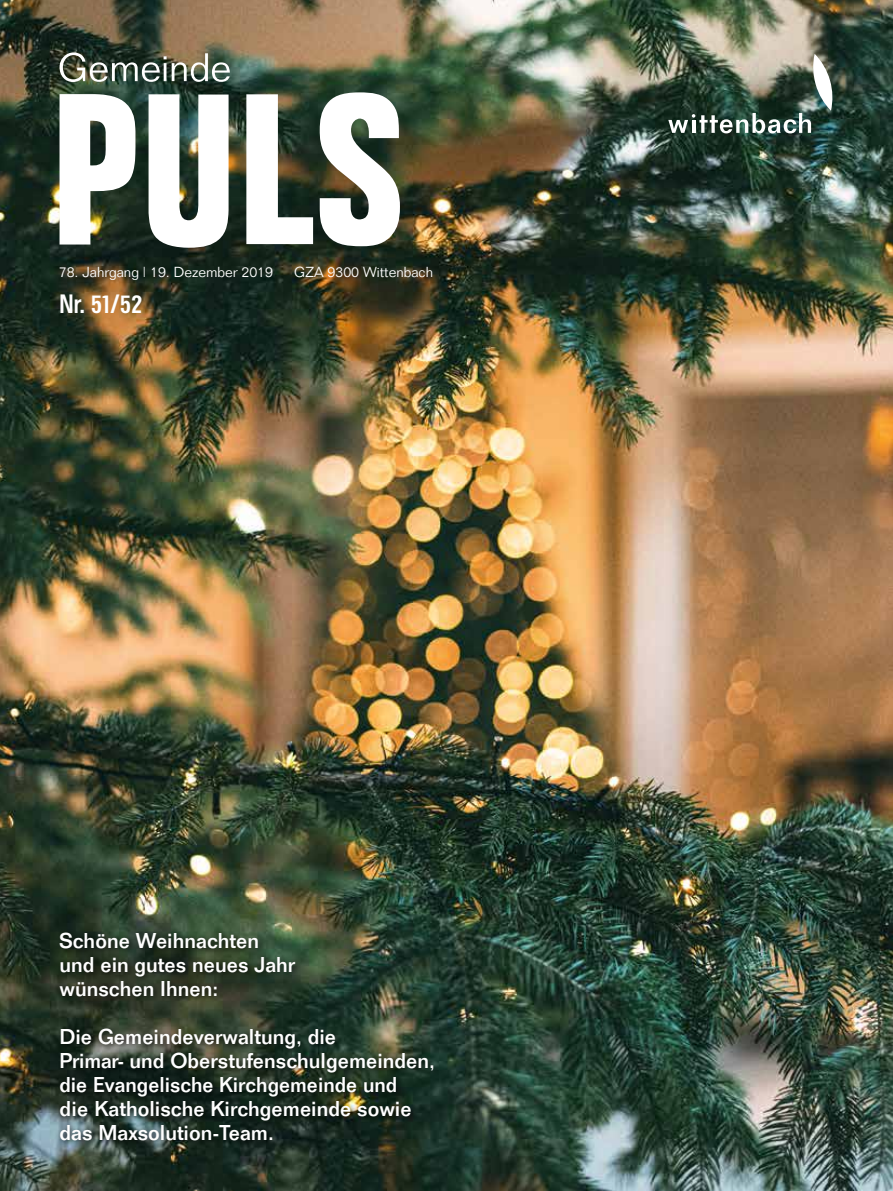
<style>
.page{position:relative;width:893px;height:1191px;background:#fff}
.page>*{position:absolute;margin:0;border:0;box-sizing:border-box;transform-origin:0 0}
.t1{font:500 26.25px "Folio Condensed BQ";color:#fff}
.t2{font:500 21px/24px "Folio";color:#fff}
.t3{font:300 14.25px "Folio";color:#fff}
</style>
<div class="page">
<img style="left:0;top:0;width:893px;height:1191px">
<div style="left:57px;top:929px;width:384px;height:218px;background:#000;opacity:.75"></div>
<svg style="left:60px;top:94px;width:75px;height:150px"></svg>
<svg style="left:149px;top:94px;width:80px;height:154px"></svg>
<svg style="left:246px;top:94px;width:67px;height:150px"></svg>
<svg style="left:319px;top:92px;width:81px;height:154px"></svg>
<img style="left:60px;top:52px;width:170px;height:30px">
<img style="left:668px;top:54px;width:165px;height:79px">
<p class="t3" style="left:59px;top:264px;width:216px">78. Jahrgang | 19. Dezember 2019</p>
<p class="t3" style="left:294px;top:264px;width:140px">GZA 9300 Wittenbach</p>
<p class="t1" style="left:60px;top:289px;width:85px">Nr. 51/52</p>
<p class="t2" style="left:60px;top:928px;width:237px">Schöne Weihnachten und ein gutes neues Jahr wünschen Ihnen:</p>
<p class="t2" style="left:60px;top:1024px;width:377px">Die Gemeindeverwaltung, die<br>Primar- und Oberstufenschulgemeinden, die Evangelische Kirchgemeinde und<br>die Katholische Kirchgemeinde sowie das Maxsolution-Team.</p>
</div>
